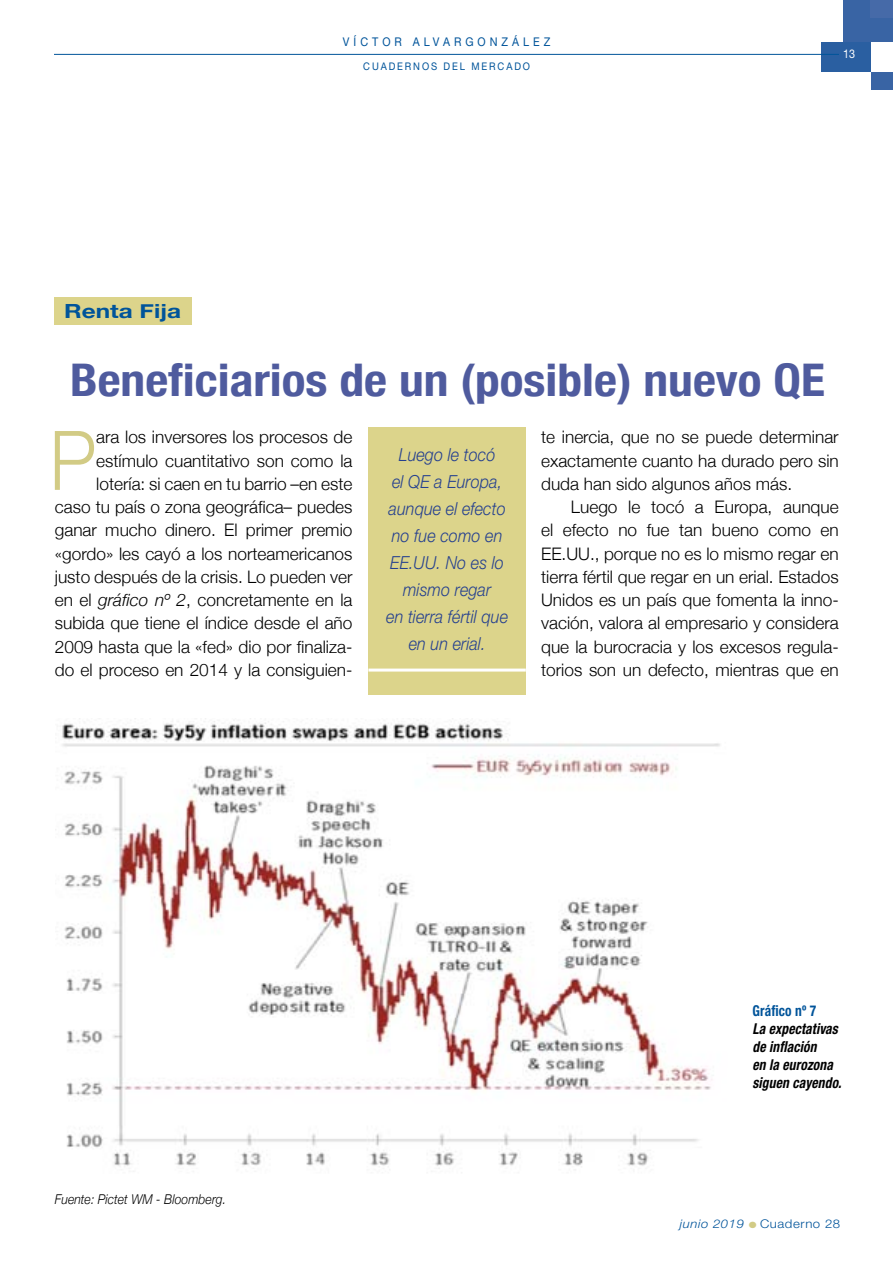
<style>
.page{position:relative;width:893px;height:1263px;background:#fff}
.page>*{position:absolute;margin:0;border:0;box-sizing:border-box;transform-origin:0 0}
.t1{font:300 82.35px "Helvetica Neue CE";color:#d2cb85;scale:.9 1}
.t2{font:700 condensed 45px "Helvetica Neue";color:#4f5b9e;scale:1.1 1}
.t3{font:700 19.5px "Helvetica Neue";color:#00549a;scale:1.25 1}
.t4{font:italic 300 18px/27px "Helvetica Neue CE";letter-spacing:.005em;color:#25408f;text-align:center;scale:.9 1}
.t5{font:300 17.25px/23.2px "Helvetica Neue";color:#000;text-align:justify}
.t6{font:italic 700 condensed 15px/18px "Helvetica Neue";letter-spacing:.01em;color:#000;scale:.9 1}
.t7{font:700 condensed 15px "Helvetica Neue";letter-spacing:.01em;color:#00549a;scale:.9 1}
.t8{font:italic 300 13.5px "Helvetica Neue";letter-spacing:.005em;color:#000;scale:.9 1}
.t9{font:300 12px "Helvetica Neue CE";letter-spacing:.04em;color:#00549a;scale:1.1 1}
.t10{font:12px "Helvetica Neue LT";letter-spacing:.37em;color:#00549a;scale:.9 1}
.t11{font:12px "Helvetica Neue LT";color:#fff;scale:.9 1}
.t12{font:10.5px "Helvetica Neue LT";letter-spacing:.2em;color:#00549a;scale:.9 1}
.s1{font-style:italic}
.s2{color:#d2cb85}
</style>
<div class="page">
<div style="left:844px;top:0;width:49px;height:42px;background:#3964a4"></div>
<div style="left:871px;top:72px;width:22px;height:17px;background:#3964a4"></div>
<div style="left:871px;top:0;width:22px;height:17px;background:#466aa8"></div>
<div style="left:821px;top:42px;width:50px;height:30px;background:#2a5fa1"></div>
<hr style="left:54px;top:54px;width:785px;height:1px;background:#00549a">
<div style="left:54px;top:298px;width:137px;height:27px;background:#dcd48b"></div>
<div style="left:368px;top:427px;width:158px;height:267px;background:#dcd48b"></div>
<hr style="left:368px;top:668px;width:158px;height:3px;background:#fff">
<img style="left:55px;top:718px;width:665px;height:452px">
<p class="t3" style="left:64px;top:296px;width:95px">Renta Fija</p>
<p class="t10" style="left:343px;top:35px;width:232px">VÍCTOR ALVA RGONZÁLEZ</p>
<p class="t12" style="left:363px;top:60px;width:187px">CUADERNOS DEL MERCADO</p>
<p class="t11" style="left:843px;top:46px;width:15px">13</p>
<h2 class="t2" style="left:70px;top:342px;width:688px">Beneficiarios de un (posible) nuevo QE</h2>
<p class="t5" style="left:541px;top:424px;width:299px">te inercia, que no se puede determinar exactamente cuanto ha durado pero sin duda han sido algunos años más.</p>
<p class="t5" style="left:541px;top:494px;width:299px;text-indent:30px">Luego le tocó a Europa, aunque el efecto no fue tan bueno como en EE.UU., porque no es lo mismo regar en tierra fértil que regar en un erial. Estados Unidos es un país que fomenta la inno&shy;vación, valora al empresario y considera que la burocracia y los excesos regula&shy;torios son un defecto, mientras que en</p>
<p class="t5" style="left:55px;top:424px;width:299px;text-align:right">ara los inversores los procesos de estímulo cuantitativo son como la lotería: si caen en tu barrio –en este<br>caso tu país o zona geográfica– puedes ganar mucho dinero. El primer premio «gordo» les cayó a los norteamericanos justo después de la crisis. Lo pueden ver en el <span class="s1">gráfico nº 2</span>, concretamente en la subida que tiene el índice desde el año 2009 hasta que la «fed» dio por finaliza&shy;do el proceso en 2014 y la consiguien-</p>
<h1 class="t1" style="left:50px;top:410px;width:53px">P</h1>
<p class="t4" style="left:386px;top:441px;width:137px">Luego le tocó<br>el QE a Europa, aunque el efecto no fue como en<br>EE.UU. No es lo mismo regar<br>en tierra fértil que en un erial.</p>
<p class="t8" style="left:55px;top:1188px;width:192px">Fuente: Pictet WM - Bloomberg.</p>
<p class="t7" style="left:752px;top:1002px;width:72px">Gráfico nº 7</p>
<p class="t6" style="left:752px;top:1020px;width:100px">La expectativas de inflación<br>en la eurozona siguen cayendo.</p>
<p class="t9" style="left:680px;top:1216px;width:147px"><span class="s1">junio 2019</span> <span class="s2">●</span> Cuaderno 28</p>
</div>
